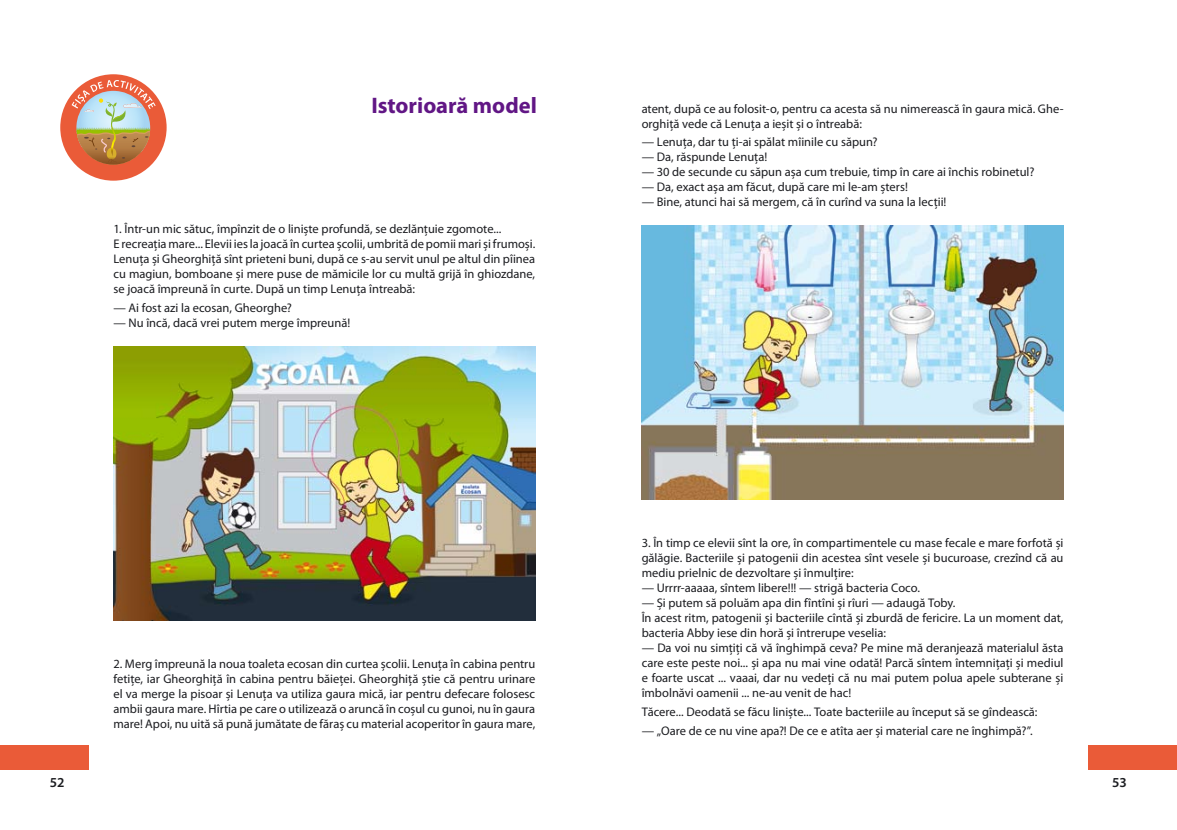
<style>
.page{position:relative;width:1177px;height:830px;background:#fff}
.page>*{position:absolute;margin:0;border:0;box-sizing:border-box;transform-origin:0 0}
.t1{font:700 22.5px "Myriad Pro";color:#611685}
.t2{font:600 13.75px "Myriad Pro";color:#1b1c20}
.t3{font:12.5px/15px "Myriad Pro";color:#1b1c20}
</style>
<div class="page">
<div style="left:0;top:744px;width:89px;height:25px;background:#ea5b38"></div>
<div style="left:1088px;top:744px;width:88px;height:25px;background:#ea5b38"></div>
<img style="left:113px;top:346px;width:422px;height:274px">
<img style="left:641px;top:225px;width:422px;height:274px">
<div style="left:60px;top:74px;width:107px;height:106px;background:#ea5b38;border-radius:50%"></div>
<svg style="left:72px;top:80px;width:84px;height:84px"></svg>
<h1 class="t1" style="left:371px;top:90px;width:167px">Istorioară model</h1>
<p class="t3" style="left:113px;top:221px;width:423px">1. Într-un mic sătuc, împînzit de o liniște profundă, se dezlănţuie zgomote...<br>E recreaţia mare... Elevii ies la joacă în curtea școlii, umbrită de pomii mari și frumoși.<br>Lenuţa și Gheorghiţă sînt prieteni buni, după ce s-au servit unul pe altul din pîinea cu magiun, bomboane și mere puse de mămicile lor cu multă grijă în ghiozdane, se joacă împreună în curte. După un timp Lenuţa întreabă:</p>
<p class="t3" style="left:113px;top:300px;width:180px">— Ai fost azi la ecosan, Gheorghe?</p>
<p class="t3" style="left:113px;top:315px;width:238px">— Nu încă, dacă vrei putem merge împreună!</p>
<p class="t3" style="left:113px;top:655px;width:423px;text-align:justify">2. Merg împreună la noua toaleta ecosan din curtea școlii. Lenuţa în cabina pentru fetiţe, iar Gheorghiţă în cabina pentru băieţei. Gheorghiţă știe că pentru urinare el va merge la pisoar și Lenuţa va utiliza gaura mică, iar pentru defecare folosesc ambii gaura mare. Hîrtia pe care o utilizează o aruncă în coșul cu gunoi, nu în gaura mare! Apoi, nu uită să pună jumătate de făraș cu material acoperitor în gaura mare,</p>
<p class="t3" style="left:641px;top:101px;width:423px">atent, după ce au folosit-o, pentru ca acesta să nu nimerească în gaura mică. Ghe&shy;orghiţă vede că Lenuţa a ieșit și o întreabă:</p>
<p class="t3" style="left:641px;top:134px;width:237px">— Lenuţa, dar tu ţi-ai spălat mîinile cu săpun?</p>
<p class="t3" style="left:641px;top:149px;width:127px">— Da, răspunde Lenuţa!</p>
<p class="t3" style="left:641px;top:164px;width:394px">— 30 de secunde cu săpun așa cum trebuie, timp în care ai închis robinetul?</p>
<p class="t3" style="left:641px;top:179px;width:268px">— Da, exact așa am făcut, după care mi le-am șters!</p>
<p class="t3" style="left:641px;top:194px;width:306px">— Bine, atunci hai să mergem, că în curînd va suna la lecţii!</p>
<p class="t3" style="left:641px;top:535px;width:423px;text-align:justify">3. În timp ce elevii sînt la ore, în compartimentele cu mase fecale e mare forfotă și gălăgie. Bacteriile și patogenii din acestea sînt vesele și bucuroase, crezînd că au mediu prielnic de dezvoltare și înmulţire:</p>
<p class="t3" style="left:641px;top:580px;width:280px">— Urrrr-aaaaa, sîntem libere!!! — strigă bacteria Coco.</p>
<p class="t3" style="left:641px;top:595px;width:423px">— Și putem să poluăm apa din fîntîni și rîuri — adaugă Toby.<br>În acest ritm, patogenii și bacteriile cîntă și zburdă de fericire. La un moment dat, bacteria Abby iese din horă și întrerupe veselia:</p>
<p class="t3" style="left:641px;top:640px;width:423px;text-align:justify">— Da voi nu simţiţi că vă înghimpă ceva? Pe mine mă deranjează materialul ăsta care este peste noi... și apa nu mai vine odată! Parcă sîntem întemniţaţi și mediul e foarte uscat ... vaaai, dar nu vedeţi că nu mai putem polua apele subterane și îmbolnăvi oamenii ... ne-au venit de hac!</p>
<p class="t3" style="left:641px;top:703px;width:397px">Tăcere... Deodată se făcu liniște... Toate bacteriile au început să se gîndească:</p>
<p class="t3" style="left:641px;top:722px;width:393px">— „Oare de ce nu vine apa?! De ce e atîta aer și material care ne înghimpă?”.</p>
<p class="t2" style="left:50px;top:773px;width:16px">52</p>
<p class="t2" style="left:1112px;top:773px;width:16px">53</p>
</div>
